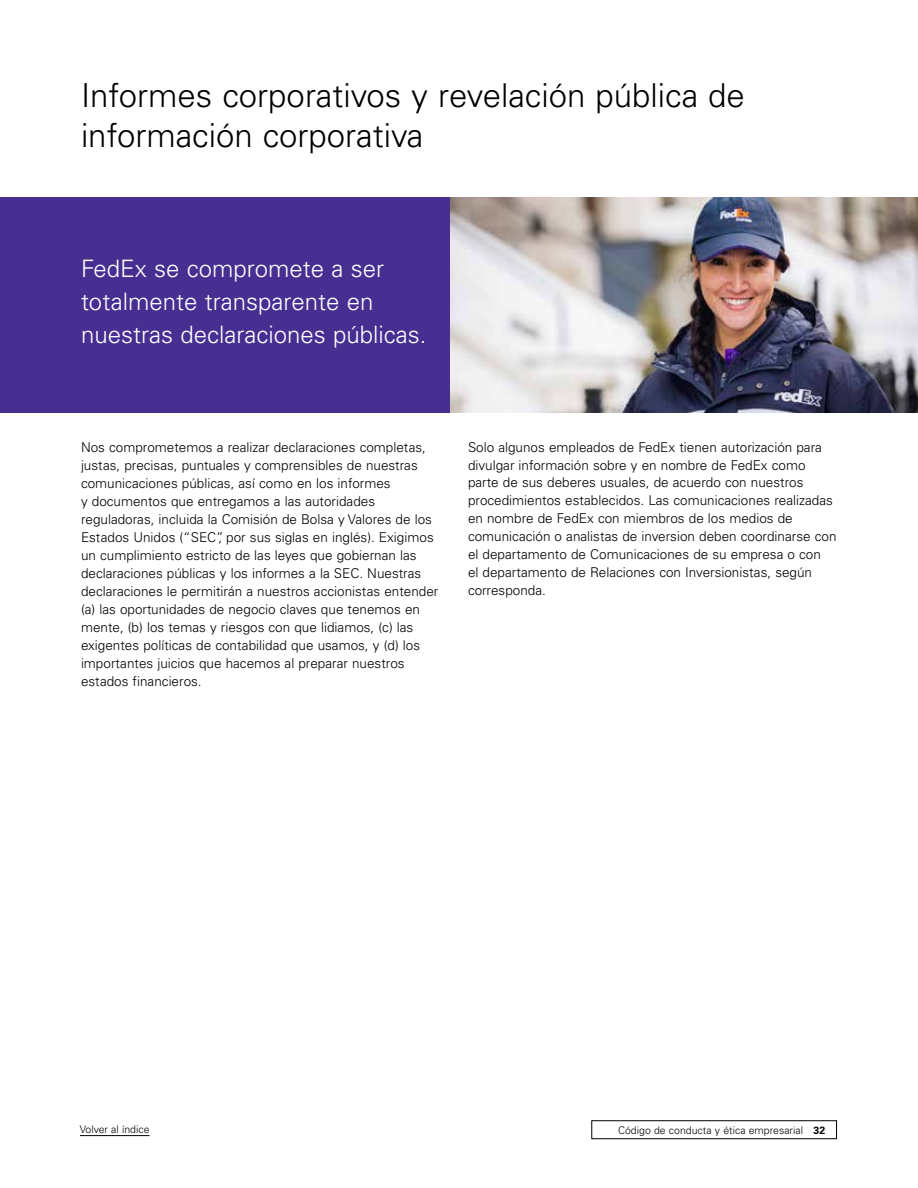
<style>
.page{position:relative;width:918px;height:1188px;background:#fff}
.page>*{position:absolute;margin:0;border:0;box-sizing:border-box;transform-origin:0 0}
.t1{font:300 33px/39.6px "Univers";color:#000}
.t2{font:300 24px/33px "Univers";color:#fff}
.t3{font:300 13.5px/18px "Univers";color:#000}
.t4{font:300 10.5px "Univers";color:#000}
.s1{font-weight:700}
</style>
<div class="page">
<div style="left:592px;top:1121px;width:245px;height:18px;border:1px solid #000"></div>
<hr style="left:80px;top:1135px;width:70px;height:1px;background:#000">
<div style="left:0;top:197px;width:918px;height:216px;background:#472f92"></div>
<img style="left:450px;top:198px;width:468px;height:215px">
<h1 class="t1" style="left:81px;top:76px;width:665px">Informes corporativos y revelación pública de información corporativa</h1>
<h2 class="t2" style="left:81px;top:252px;width:347px">FedEx se compromete a ser totalmente transparente en nuestras declaraciones públicas.</h2>
<p class="t3" style="left:81px;top:438px;width:359px">Nos comprometemos a realizar declaraciones completas, justas, precisas, puntuales y comprensibles de nuestras comunicaciones públicas, así como en los informes<br>y documentos que entregamos a las autoridades reguladoras, incluida la Comisión de Bolsa y Valores de los Estados Unidos (“SEC”, por sus siglas en inglés). Exigimos un cumplimiento estricto de las leyes que gobiernan las declaraciones públicas y los informes a la SEC. Nuestras declaraciones le permitirán a nuestros accionistas entender (a) las oportunidades de negocio claves que tenemos en mente, (b) los temas y riesgos con que lidiamos, (c) las exigentes políticas de contabilidad que usamos, y (d) los importantes juicios que hacemos al preparar nuestros estados financieros.</p>
<p class="t3" style="left:468px;top:438px;width:370px">Solo algunos empleados de FedEx tienen autorización para divulgar información sobre y en nombre de FedEx como parte de sus deberes usuales, de acuerdo con nuestros procedimientos establecidos. Las comunicaciones realizadas en nombre de FedEx con miembros de los medios de comunicación o analistas de inversion deben coordinarse con el departamento de Comunicaciones de su empresa o con<br>el departamento de Relaciones con Inversionistas, según corresponda.</p>
<p class="t4" style="left:80px;top:1123px;width:71px">Volver al índice</p>
<p class="t4" style="left:618px;top:1124px;width:209px">Código de conducta y ética empresarial <span class="s1">32</span></p>
</div>
